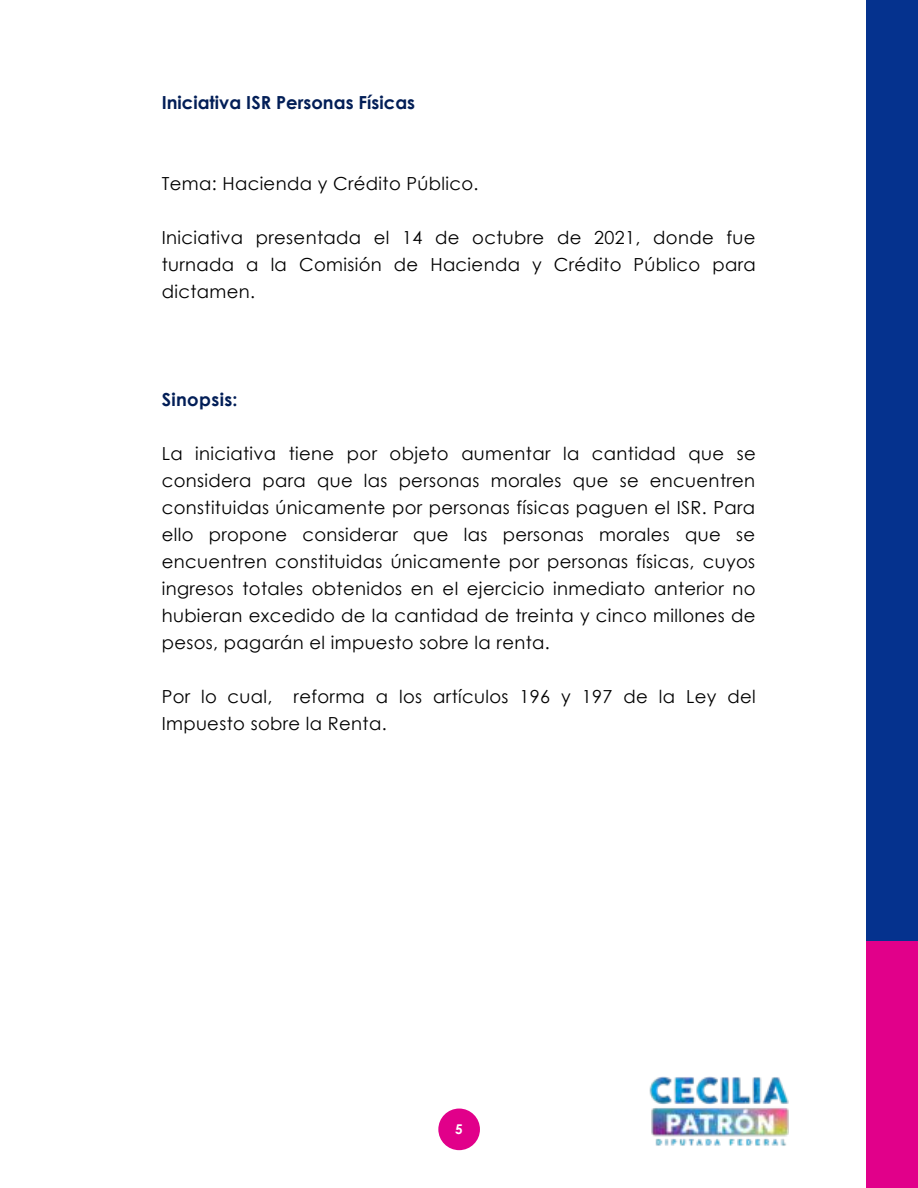
<style>
.page{position:relative;width:918px;height:1188px;background:#fff}
.page>*{position:absolute;margin:0;border:0;box-sizing:border-box;transform-origin:0 0}
.t1{font:18px/27px "Century Gothic";letter-spacing:.02em;color:#000;text-align:justify}
.t2{font:700 18px "Century Gothic";color:#021e57}
.t3{font:700 18px "Century Gothic";letter-spacing:.02em;color:#021e57}
.t4{font:700 13.5px "Century Gothic";color:#fff}
</style>
<div class="page">
<div style="left:438px;top:1109px;width:42px;height:41px;background:#e1008a;border-radius:50%"></div>
<div style="left:866px;top:0;width:52px;height:942px;background:#05328e"></div>
<div style="left:866px;top:942px;width:52px;height:246px;background:#e1008a"></div>
<img style="left:649px;top:1077px;width:140px;height:69px">
<p class="t2" style="left:162px;top:89px;width:255px">Iniciativa ISR Personas Físicas</p>
<p class="t1" style="left:162px;top:170px;width:318px">Tema: Hacienda y Crédito Público.</p>
<p class="t1" style="left:162px;top:224px;width:596px">Iniciativa presentada el 14 de octubre de 2021, donde fue turnada a la Comisión de Hacienda y Crédito Público para dictamen.</p>
<p class="t3" style="left:162px;top:386px;width:77px">Sinopsis:</p>
<p class="t1" style="left:162px;top:440px;width:596px">La iniciativa tiene por objeto aumentar la cantidad que se considera para que las personas morales que se encuentren constituidas únicamente por personas físicas paguen el ISR. Para ello propone considerar que las personas morales que se encuentren constituidas únicamente por personas físicas, cuyos ingresos totales obtenidos en el ejercicio inmediato anterior no hubieran excedido de la cantidad de treinta y cinco millones de pesos, pagarán el impuesto sobre la renta.</p>
<p class="t1" style="left:162px;top:683px;width:596px">Por lo cual, reforma a los artículos 196 y 197 de la Ley del<br>Impuesto sobre la Renta.</p>
<p class="t4" style="left:455px;top:1119px;width:9px">5</p>
</div>
